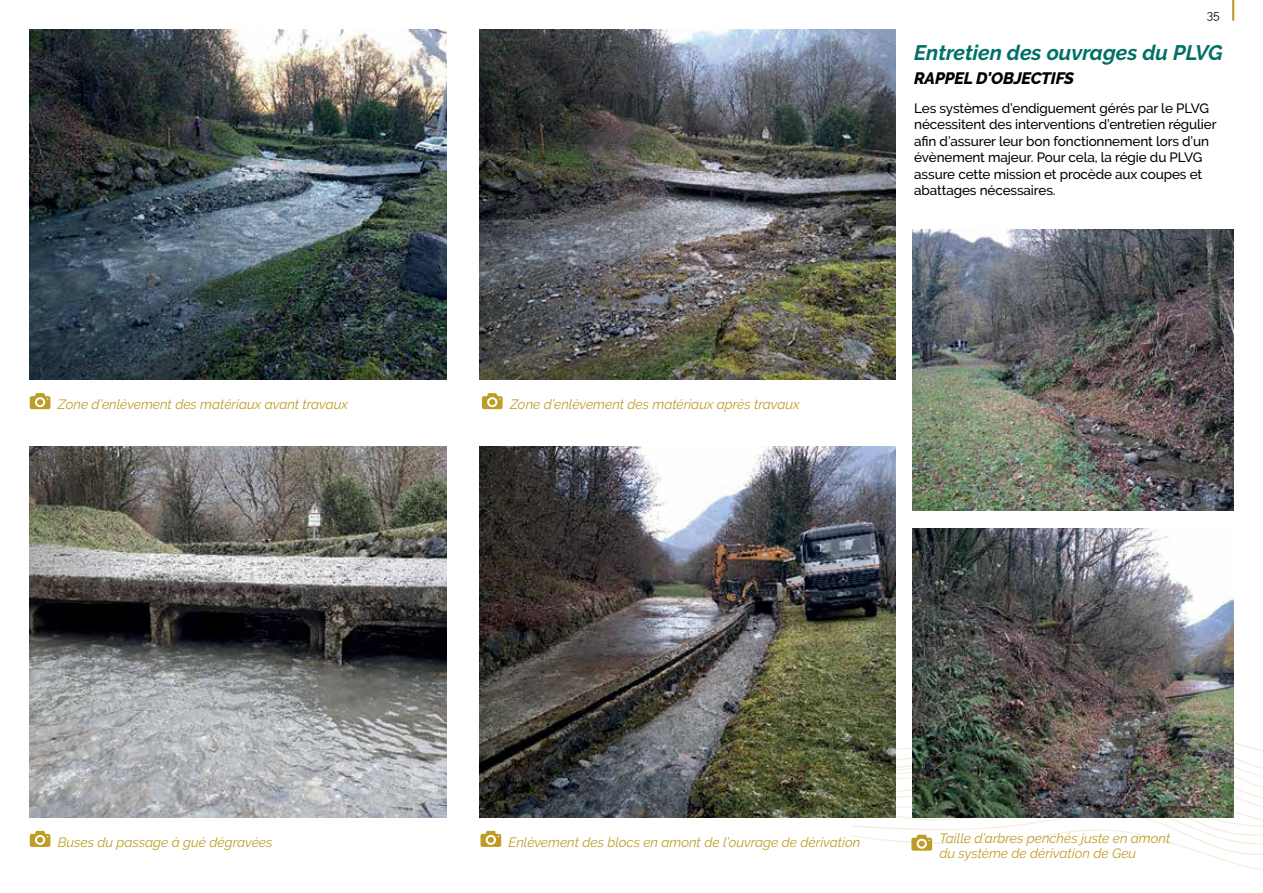
<style>
.page{position:relative;width:1263px;height:893px;background:#fff}
.page>*{position:absolute;margin:0;border:0;box-sizing:border-box;transform-origin:0 0}
.t1{font:italic 700 21px "Raleway";color:#007067}
.t2{font:italic 800 16.5px "Raleway";letter-spacing:-.01em;color:#000101}
.t3{font:500 13.5px/16.5px "Raleway";letter-spacing:-.01em;color:#000}
.t4{font:italic 13.5px/15px "Raleway";color:#be9d26}
.t5{font:12px "Raleway";color:#000101}
</style>
<div class="page">
<hr style="left:1232px;top:0;width:2px;height:21px;background:#be9d26">
<svg style="left:30px;top:393px;width:20px;height:16px"></svg>
<svg style="left:30px;top:831px;width:20px;height:16px"></svg>
<svg style="left:480px;top:831px;width:21px;height:16px"></svg>
<svg style="left:482px;top:393px;width:21px;height:16px"></svg>
<img style="left:30px;top:446px;width:416px;height:371px">
<img style="left:480px;top:446px;width:416px;height:371px">
<img style="left:30px;top:30px;width:416px;height:350px">
<img style="left:479px;top:30px;width:417px;height:350px">
<img style="left:913px;top:230px;width:320px;height:280px">
<svg style="left:852px;top:712px;width:411px;height:159px"></svg>
<img style="left:913px;top:528px;width:320px;height:290px">
<p class="t4" style="left:58px;top:397px;width:292px">Zone d’enlèvement des matériaux avant travaux</p>
<p class="t4" style="left:510px;top:397px;width:291px">Zone d’enlèvement des matériaux après travaux</p>
<p class="t5" style="left:1207px;top:8px;width:14px">35</p>
<h1 class="t1" style="left:914px;top:40px;width:310px">Entretien des ouvrages du PLVG</h1>
<p class="t2" style="left:914px;top:68px;width:161px">RAPPEL D'OBJECTIFS</p>
<p class="t3" style="left:914px;top:100px;width:304px">Les systèmes d’endiguement gérés par le PLVG nécessitent des interventions d’entretien régulier afin d’assurer leur bon fonctionnement lors d’un évènement majeur. Pour cela, la régie du PLVG assure cette mission et procède aux coupes et abattages nécessaires.</p>
<p class="t4" style="left:58px;top:834px;width:216px">Buses du passage à gué dégravées</p>
<p class="t4" style="left:509px;top:834px;width:353px">Enlèvement des blocs en amont de l’ouvrage de dérivation</p>
<p class="t4" style="left:939px;top:830px;width:232px">Taille d’arbres penchés juste en amont du système de dérivation de Geu</p>
</div>
